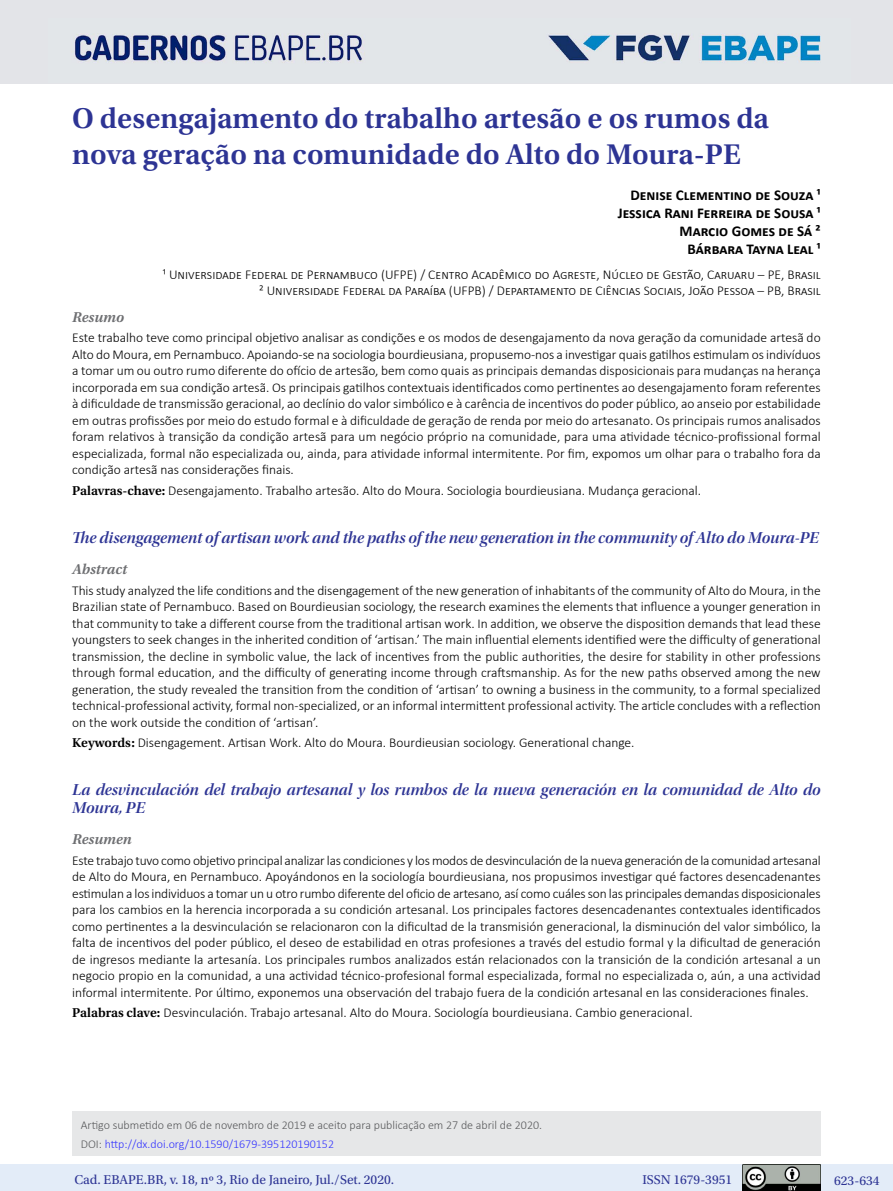
<style>
.page{position:relative;width:893px;height:1191px;background:#fff}
.page>*{position:absolute;margin:0;border:0;box-sizing:border-box;transform-origin:0 0}
.t1{font:600 30px/36px "Utopia Std";color:#2d3494}
.t2{font:16.5px/18px "Utopia Std Semibold Disp It";color:#2d3494}
.t3{font:700 15px/18px "Calibri";color:#000;text-align:right}
.t4{font:italic 600 15px "Utopia Std";color:#6d6e71}
.t5{font:300 13.5px/16.5px "Calibri";color:#000;text-align:justify}
.t6{font:13.5px "Utopia Std";color:#2d3494}
.t7{font:300 12px/18.6px "Calibri";color:#58595b}
.s1{font-family:"Utopia Std";font-weight:600}
.s2{color:#33f}
</style>
<div class="page">
<div style="left:0;top:0;width:893px;height:84px;background:#e3e4e8"></div>
<img style="left:74px;top:33px;width:747px;height:30px">
<div style="left:0;top:1164px;width:893px;height:27px;background:#e3ecf8"></div>
<img style="left:743px;top:1164px;width:78px;height:27px">
<div style="left:72px;top:1111px;width:749px;height:45px;background:#e6e7e8"></div>
<h1 class="t1" style="left:72px;top:101px;width:698px">O desengajamento do trabalho artesão e os rumos da nova geração na comunidade do Alto do Moura-PE</h1>
<p class="t3" style="left:618px;top:186px;width:204px">Denise Clementino de Souza ¹<br>Jessica Rani Ferreira de Sousa ¹<br>Marcio Gomes de Sá ²<br>Bárbara Tayna Leal ¹</p>
<p class="t5" style="left:163px;top:266px;width:659px;text-align:right">¹ Universidade Federal de Pernambuco (UFPE) / Centro Acadêmico do Agreste, Núcleo de Gestão, Caruaru – PE, Brasil<br>² Universidade Federal da Paraíba (UFPB) / Departamento de Ciências Sociais, João Pessoa – PB, Brasil</p>
<p class="t4" style="left:72px;top:308px;width:53px">Resumo</p>
<p class="t5" style="left:72px;top:329px;width:750px">Este trabalho teve como principal objetivo analisar as condições e os modos de desengajamento da nova geração da comunidade artesã do Alto do Moura, em Pernambuco. Apoiando-se na sociologia bourdieusiana, propusemo-nos a investigar quais gatilhos estimulam os indivíduos a tomar um ou outro rumo diferente do ofício de artesão, bem como quais as principais demandas disposicionais para mudanças na herança incorporada em sua condição artesã. Os principais gatilhos contextuais identificados como pertinentes ao desengajamento foram referentes à dificuldade de transmissão geracional, ao declínio do valor simbólico e à carência de incentivos do poder público, ao anseio por estabilidade em outras profissões por meio do estudo formal e à dificuldade de geração de renda por meio do artesanato. Os principais rumos analisados foram relativos à transição da condição artesã para um negócio próprio na comunidade, para uma atividade técnico-profissional formal especializada, formal não especializada ou, ainda, para atividade informal intermitente. Por fim, expomos um olhar para o trabalho fora da condição artesã nas considerações finais.</p>
<p class="t5" style="left:72px;top:482px;width:630px"><span class="s1">Palavras-chave:</span> Desengajamento. Trabalho artesão. Alto do Moura. Sociologia bourdieusiana. Mudança geracional.</p>
<p class="t2" style="left:72px;top:529px;width:748px">The disengagement of artisan work and the paths of the new generation in the community of Alto do Moura-PE</p>
<p class="t4" style="left:72px;top:560px;width:57px">Abstract</p>
<p class="t5" style="left:72px;top:581px;width:750px">This study analyzed the life conditions and the disengagement of the new generation of inhabitants of the community of Alto do Moura, in the Brazilian state of Pernambuco. Based on Bourdieusian sociology, the research examines the elements that influence a younger generation in that community to take a different course from the traditional artisan work. In addition, we observe the disposition demands that lead these youngsters to seek changes in the inherited condition of ‘artisan.’ The main influential elements identified were the difficulty of generational transmission, the decline in symbolic value, the lack of incentives from the public authorities, the desire for stability in other professions through formal education, and the difficulty of generating income through craftsmanship. As for the new paths observed among the new generation, the study revealed the transition from the condition of ‘artisan’ to owning a business in the community, to a formal specialized technical-professional activity, formal non-specialized, or an informal intermittent professional activity. The article concludes with a reflection on the work outside the condition of ‘artisan’.</p>
<p class="t5" style="left:72px;top:734px;width:564px"><span class="s1">Keywords:</span> Disengagement. Artisan Work. Alto do Moura. Bourdieusian sociology. Generational change.</p>
<p class="t2" style="left:72px;top:781px;width:750px">La desvinculación del trabajo artesanal y los rumbos de la nueva generación en la comunidad de Alto do<br>Moura, PE</p>
<p class="t4" style="left:72px;top:830px;width:61px">Resumen</p>
<p class="t5" style="left:72px;top:851px;width:750px">Este trabajo tuvo como objetivo principal analizar las condiciones y los modos de desvinculación de la nueva generación de la comunidad artesanal de Alto do Moura, en Pernambuco. Apoyándonos en la sociología bourdieusiana, nos propusimos investigar qué factores desencadenantes estimulan a los individuos a tomar un u otro rumbo diferente del oficio de artesano, así como cuáles son las principales demandas disposicionales para los cambios en la herencia incorporada a su condición artesanal. Los principales factores desencadenantes contextuales identificados como pertinentes a la desvinculación se relacionaron con la dificultad de la transmisión generacional, la disminución del valor simbólico, la falta de incentivos del poder público, el deseo de estabilidad en otras profesiones a través del estudio formal y la dificultad de generación de ingresos mediante la artesanía. Los principales rumbos analizados están relacionados con la transición de la condición artesanal a un negocio propio en la comunidad, a una actividad técnico-profesional formal especializada, formal no especializada o, aún, a una actividad informal intermitente. Por último, exponemos una observación del trabajo fuera de la condición artesanal en las consideraciones finales.</p>
<p class="t5" style="left:72px;top:1004px;width:622px"><span class="s1">Palabras clave:</span> Desvinculación. Trabajo artesanal. Alto do Moura. Sociología bourdieusiana. Cambio generacional.</p>
<p class="t7" style="left:81px;top:1115px;width:463px">Artigo submetido em 06 de novembro de 2019 e aceito para publicação em 27 de abril de 2020.<br>DOI: <span class="s2">http://dx.doi.org/10.1590/1679-395120190152</span></p>
<p class="t6" style="left:74px;top:1172px;width:321px">Cad. EBAPE.BR, v. 18, nº 3, Rio de Janeiro, Jul./Set. 2020.</p>
<p class="t6" style="left:642px;top:1172px;width:91px">ISSN 1679-3951</p>
<p class="t6" style="left:834px;top:1173px;width:47px">623-634</p>
</div>
